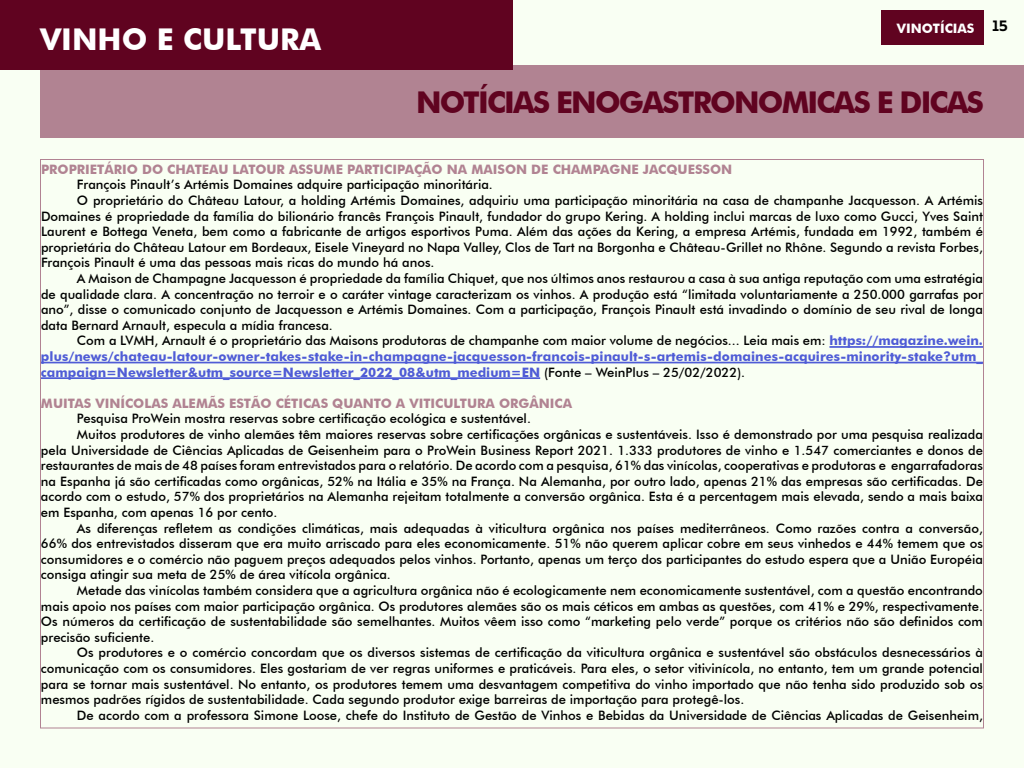
<style>
.page{position:relative;width:1024px;height:768px;background:#f9fff3}
.page>*{position:absolute;margin:0;border:0;box-sizing:border-box;transform-origin:0 0}
.t1{font:700 30px "Futura BT";letter-spacing:-.06em;color:#600320}
.t2{font:700 30px "Futura BT";color:#fff}
.t3{font:500 13px "Futura BT";color:#000}
.t4{font:700 13px "Futura BT";letter-spacing:.005em;color:#4f5cd6}
.t5{font:700 13px "Futura BT";color:#b18392}
.t6{font:700 13px "Futura BT";color:#fff}
.s1{font-weight:700;color:#4f5cd6}
.s2{font-weight:500;color:#000}
</style>
<div class="page">
<div style="left:882px;top:10px;width:102px;height:34px;background:#600320"></div>
<div style="left:40px;top:65px;width:984px;height:73px;background:#b18392"></div>
<hr style="left:829px;top:346px;width:154px;height:2px;background:#4f5cd6">
<hr style="left:41px;top:362px;width:942px;height:1px;background:#4f5cd6">
<hr style="left:41px;top:377px;width:499px;height:2px;background:#4f5cd6">
<div style="left:0;top:0;width:513px;height:70px;background:#600320"></div>
<h1 class="t2" style="left:40px;top:21px;width:283px">VINHO E CULTURA</h1>
<p class="t6" style="left:897px;top:21px;width:112px">VINOTÍCIAS <sup>15</sup></p>
<h1 class="t1" style="left:416px;top:84px;width:569px">NOTÍCIAS ENOGASTRONOMICAS E DICAS</h1>
<p class="t5" style="left:41px;top:161px;width:693px">PROPRIETÁRIO DO CHATEAU LATOUR ASSUME PARTICIPAÇÃO NA MAISON DE CHAMPAGNE JACQUESSON</p>
<p class="t3" style="left:77px;top:177px;width:417px">François Pinault’s Artémis Domaines adquire participação minoritária.</p>
<p class="t3" style="left:77px;top:193px;width:907px">O proprietário do Château Latour, a holding Artémis Domaines, adquiriu uma participação minoritária na casa de champanhe Jacquesson. A Artémis</p>
<p class="t3" style="left:41px;top:208px;width:943px">Domaines é propriedade da família do bilionário francês François Pinault, fundador do grupo Kering. A holding inclui marcas de luxo como Gucci, Yves Saint</p>
<p class="t3" style="left:41px;top:224px;width:943px">Laurent e Bottega Veneta, bem como a fabricante de artigos esportivos Puma. Além das ações da Kering, a empresa Artémis, fundada em 1992, também é</p>
<p class="t3" style="left:41px;top:239px;width:943px">proprietária do Château Latour em Bordeaux, Eisele Vineyard no Napa Valley, Clos de Tart na Borgonha e Château-Grillet no Rhône. Segundo a revista Forbes,</p>
<p class="t3" style="left:41px;top:255px;width:395px">François Pinault é uma das pessoas mais ricas do mundo há anos.</p>
<p class="t3" style="left:77px;top:271px;width:907px">A Maison de Champagne Jacquesson é propriedade da família Chiquet, que nos últimos anos restaurou a casa à sua antiga reputação com uma estratégia</p>
<p class="t3" style="left:41px;top:286px;width:944px">de qualidade clara. A concentração no terroir e o caráter vintage caracterizam os vinhos. A produção está “limitada voluntariamente a 250.000 garrafas por</p>
<p class="t3" style="left:41px;top:302px;width:943px">ano”, disse o comunicado conjunto de Jacquesson e Artémis Domaines. Com a participação, François Pinault está invadindo o domínio de seu rival de longa</p>
<p class="t3" style="left:41px;top:317px;width:293px">data Bernard Arnault, especula a mídia francesa.</p>
<p class="t3" style="left:77px;top:333px;width:907px">Com a LVMH, Arnault é o proprietário das Maisons produtoras de champanhe com maior volume de negócios... Leia mais em: <span class="s1">https://magazine.wein.</span></p>
<p class="t4" style="left:41px;top:349px;width:944px">plus/news/chateau-latour-owner-takes-stake-in-champagne-jacquesson-francois-pinault-s-artemis-domaines-acquires-minority-stake?utm_</p>
<p class="t4" style="left:41px;top:364px;width:706px">campaign=Newsletter&amp;utm_source=Newsletter_2022_08&amp;utm_medium=EN <span class="s2">(Fonte – WeinPlus – 25/02/2022).</span></p>
<p class="t5" style="left:41px;top:395px;width:533px">MUITAS VINÍCOLAS ALEMÃS ESTÃO CÉTICAS QUANTO A VITICULTURA ORGÂNICA</p>
<p class="t3" style="left:77px;top:411px;width:456px">Pesquisa ProWein mostra reservas sobre certificação ecológica e sustentável.</p>
<p class="t3" style="left:77px;top:427px;width:907px">Muitos produtores de vinho alemães têm maiores reservas sobre certificações orgânicas e sustentáveis. Isso é demonstrado por uma pesquisa realizada</p>
<p class="t3" style="left:41px;top:442px;width:943px">pela Universidade de Ciências Aplicadas de Geisenheim para o ProWein Business Report 2021. 1.333 produtores de vinho e 1.547 comerciantes e donos de</p>
<p class="t3" style="left:41px;top:458px;width:943px">restaurantes de mais de 48 países foram entrevistados para o relatório. De acordo com a pesquisa, 61% das vinícolas, cooperativas e produtoras e engarrafadoras</p>
<p class="t3" style="left:41px;top:473px;width:943px">na Espanha já são certificadas como orgânicas, 52% na Itália e 35% na França. Na Alemanha, por outro lado, apenas 21% das empresas são certificadas. De</p>
<p class="t3" style="left:41px;top:489px;width:943px">acordo com o estudo, 57% dos proprietários na Alemanha rejeitam totalmente a conversão orgânica. Esta é a percentagem mais elevada, sendo a mais baixa</p>
<p class="t3" style="left:41px;top:505px;width:238px">em Espanha, com apenas 16 por cento.</p>
<p class="t3" style="left:77px;top:520px;width:908px">As diferenças refletem as condições climáticas, mais adequadas à viticultura orgânica nos países mediterrâneos. Como razões contra a conversão,</p>
<p class="t3" style="left:41px;top:536px;width:944px">66% dos entrevistados disseram que era muito arriscado para eles economicamente. 51% não querem aplicar cobre em seus vinhedos e 44% temem que os</p>
<p class="t3" style="left:41px;top:551px;width:944px">consumidores e o comércio não paguem preços adequados pelos vinhos. Portanto, apenas um terço dos participantes do estudo espera que a União Européia</p>
<p class="t3" style="left:41px;top:567px;width:351px">consiga atingir sua meta de 25% de área vitícola orgânica.</p>
<p class="t3" style="left:77px;top:583px;width:907px">Metade das vinícolas também considera que a agricultura orgânica não é ecologicamente nem economicamente sustentável, com a questão encontrando</p>
<p class="t3" style="left:41px;top:598px;width:943px">mais apoio nos países com maior participação orgânica. Os produtores alemães são os mais céticos em ambas as questões, com 41% e 29%, respectivamente.</p>
<p class="t3" style="left:41px;top:614px;width:943px">Os números da certificação de sustentabilidade são semelhantes. Muitos vêem isso como “marketing pelo verde” porque os critérios não são definidos com</p>
<p class="t3" style="left:41px;top:629px;width:115px">precisão suficiente.</p>
<p class="t3" style="left:77px;top:645px;width:908px">Os produtores e o comércio concordam que os diversos sistemas de certificação da viticultura orgânica e sustentável são obstáculos desnecessários à</p>
<p class="t3" style="left:41px;top:661px;width:943px">comunicação com os consumidores. Eles gostariam de ver regras uniformes e praticáveis. Para eles, o setor vitivinícola, no entanto, tem um grande potencial</p>
<p class="t3" style="left:41px;top:676px;width:944px">para se tornar mais sustentável. No entanto, os produtores temem uma desvantagem competitiva do vinho importado que não tenha sido produzido sob os</p>
<p class="t3" style="left:41px;top:692px;width:705px">mesmos padrões rígidos de sustentabilidade. Cada segundo produtor exige barreiras de importação para protegê-los.</p>
<p class="t3" style="left:77px;top:707px;width:907px">De acordo com a professora Simone Loose, chefe do Instituto de Gestão de Vinhos e Bebidas da Universidade de Ciências Aplicadas de Geisenheim,</p>
</div>
